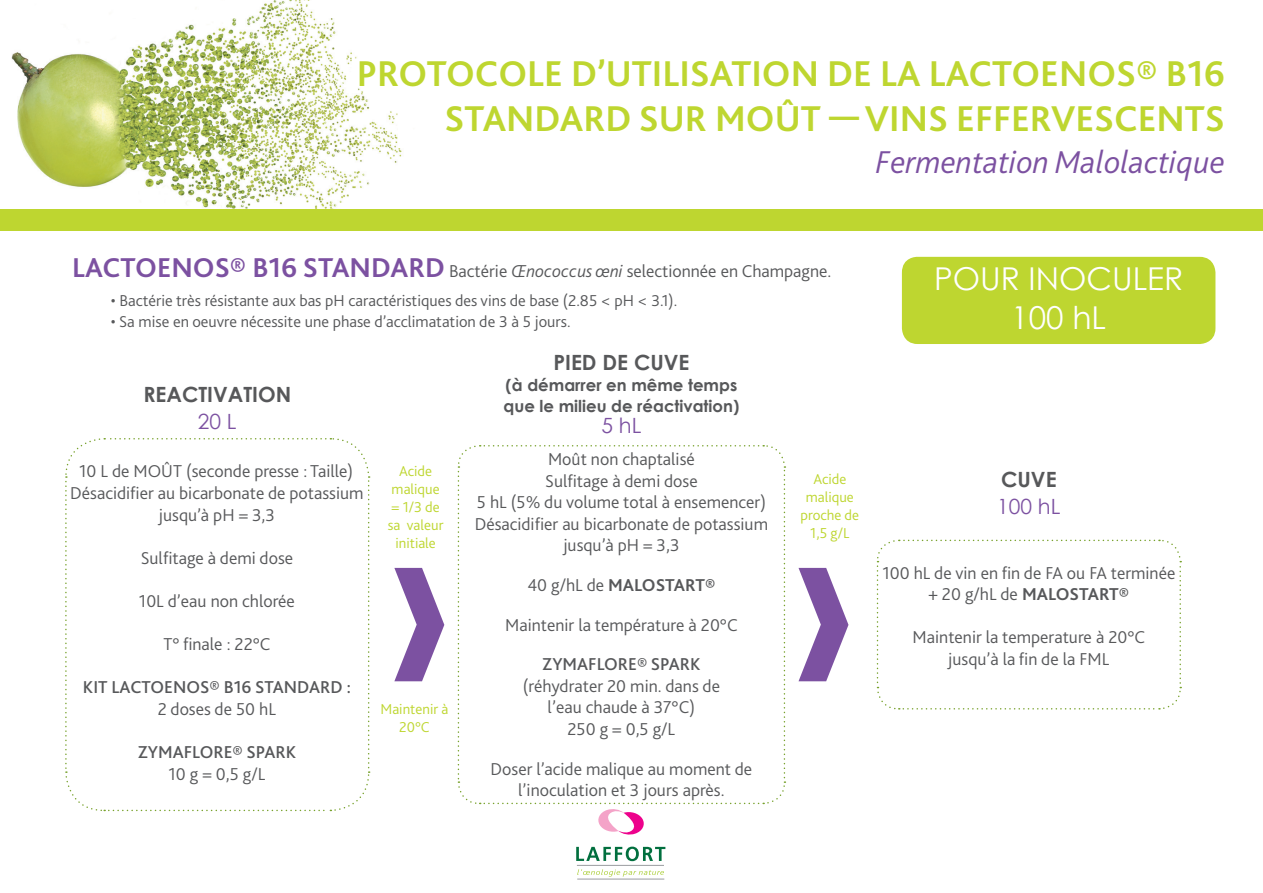
<style>
.page{position:relative;width:1263px;height:893px;background:#fff}
.page>*{position:absolute;margin:0;border:0;box-sizing:border-box;transform-origin:0 0}
.t1{font:700 37.5px/45px "Bliss 2";color:#bed630;text-align:right}
.t2{font:italic 300 33px "Bliss 2";color:#7c51a1}
.t3{font:31.5px "Century Gothic";color:#fff}
.t4{font:700 21px "Century Gothic";color:#57585a}
.t5{font:21px "Century Gothic";color:#7c51a1}
.t6{font:300 18px/21.6px "Bliss 2";color:#57585a;text-align:center}
.t7{font:500 18px "Bliss 2";color:#57585a}
.t8{font:700 18px "Bliss 2";color:#57585a}
.t9{font:300 16.5px "Bliss 2";color:#57585a}
.t10{font:700 16.5px/21px "Century Gothic";color:#57585a}
.t11{font:300 15px/18px "Bliss 2";color:#bed630;text-align:center}
.s1{font-weight:700;font-size:28.5px;color:#7c51a1}
.s2{font-style:italic}
.s3{font-weight:300}
</style>
<div class="page">
<svg style="left:576px;top:847px;width:89px;height:14px"></svg>
<svg style="left:577px;top:869px;width:87px;height:8px"></svg>
<hr style="left:577px;top:865px;width:87px;height:1px;background:#9b9da0">
<hr style="left:577px;top:879px;width:87px;height:1px;background:#9b9da0">
<img style="left:11px;top:0;width:391px;height:209px">
<div style="left:0;top:209px;width:1263px;height:22px;background:#bed630"></div>
<svg style="left:65px;top:438px;width:305px;height:374px"></svg>
<svg style="left:876px;top:539px;width:306px;height:171px"></svg>
<svg style="left:457px;top:445px;width:329px;height:390px"></svg>
<svg style="left:798px;top:568px;width:50px;height:113px"></svg>
<svg style="left:394px;top:568px;width:50px;height:113px"></svg>
<div style="left:902px;top:257px;width:313px;height:87px;background:#bed630;border-radius:16px"></div>
<div style="left:346px;top:46px;width:891px;height:99px;background:#fff"></div>
<p class="t1" style="left:357px;top:50px;width:870px">PROTOCOLE D’UTILISATION DE LA LACTOENOS® B16<br>STANDARD SUR MOÛT — VINS EFFERVESCENTS</p>
<p class="t2" style="left:876px;top:142px;width:350px">Fermentation Malolactique</p>
<p class="t6" style="left:72px;top:259px;width:761px"><span class="s1">LACTOENOS® B16 STANDARD</span> Bactérie <span class="s2">Œnococcus œni</span> selectionnée en Champagne.</p>
<p class="t9" style="left:111px;top:290px;width:568px">• Bactérie très résistante aux bas pH caractéristiques des vins de base (2.85 &lt; pH &lt; 3.1).</p>
<p class="t9" style="left:111px;top:312px;width:461px">• Sa mise en oeuvre nécessite une phase d’acclimatation de 3 à 5 jours.</p>
<p class="t4" style="left:553px;top:347px;width:138px">PIED DE CUVE</p>
<p class="t10" style="left:504px;top:374px;width:237px">(à démarrer en même temps que le milieu de réactivation)</p>
<p class="t4" style="left:143px;top:378px;width:149px">REACTIVATION</p>
<p class="t5" style="left:198px;top:407px;width:40px">20 L</p>
<p class="t5" style="left:601px;top:411px;width:41px">5 hL</p>
<p class="t6" style="left:79px;top:460px;width:275px">10 L de MOÛT (seconde presse : Taille)</p>
<p class="t6" style="left:70px;top:482px;width:295px">Désacidifier au bicarbonate de potassium jusqu’à pH = 3,3</p>
<p class="t6" style="left:141px;top:546px;width:154px">Sulfitage à demi dose</p>
<p class="t6" style="left:139px;top:590px;width:157px">10L d’eau non chlorée</p>
<p class="t6" style="left:163px;top:633px;width:109px">T° finale : 22°C</p>
<p class="t7" style="left:83px;top:676px;width:269px">KIT LACTOENOS® B16 STANDARD :</p>
<p class="t6" style="left:158px;top:698px;width:120px">2 doses de 50 hL</p>
<p class="t7" style="left:138px;top:741px;width:160px">ZYMAFLORE® SPARK</p>
<p class="t6" style="left:168px;top:762px;width:99px">10 g = 0,5 g/L</p>
<p class="t11" style="left:388px;top:462px;width:57px">Acide malique = 1/3 de sa valeur initiale</p>
<p class="t11" style="left:380px;top:700px;width:69px">Maintenir à<br>20°C</p>
<p class="t6" style="left:548px;top:448px;width:148px">Moût non chaptalisé</p>
<p class="t6" style="left:545px;top:469px;width:154px">Sulfitage à demi dose</p>
<p class="t6" style="left:477px;top:491px;width:291px">5 hL (5% du volume total à ensemencer)</p>
<p class="t6" style="left:475px;top:513px;width:295px">Désacidifier au bicarbonate de potassium jusqu’à pH = 3,3</p>
<p class="t8" style="left:527px;top:574px;width:190px"><span class="s3">40 g/hL de</span> MALOSTART®</p>
<p class="t6" style="left:505px;top:613px;width:234px">Maintenir la température à 20°C</p>
<p class="t7" style="left:542px;top:653px;width:160px">ZYMAFLORE® SPARK</p>
<p class="t6" style="left:523px;top:675px;width:199px">(réhydrater 20 min. dans de l’eau chaude à 37°C)</p>
<p class="t6" style="left:567px;top:718px;width:109px">250 g = 0,5 g/L</p>
<p class="t6" style="left:491px;top:757px;width:263px">Doser l’acide malique au moment de l’inoculation et 3 jours après.</p>
<p class="t11" style="left:801px;top:470px;width:60px">Acide malique proche de<br>1,5 g/L</p>
<p class="t3" style="left:934px;top:257px;width:251px">POUR INOCULER</p>
<p class="t3" style="left:1011px;top:296px;width:96px">100 hL</p>
<p class="t4" style="left:1001px;top:463px;width:57px">CUVE</p>
<p class="t5" style="left:997px;top:492px;width:65px">100 hL</p>
<p class="t6" style="left:882px;top:561px;width:294px">100 hL de vin en fin de FA ou FA terminée</p>
<p class="t8" style="left:928px;top:583px;width:202px"><span class="s3">+ 20 g/hL de</span> MALOSTART®</p>
<p class="t6" style="left:913px;top:626px;width:234px">Maintenir la temperature à 20°C jusqu’à la fin de la FML</p>
</div>
